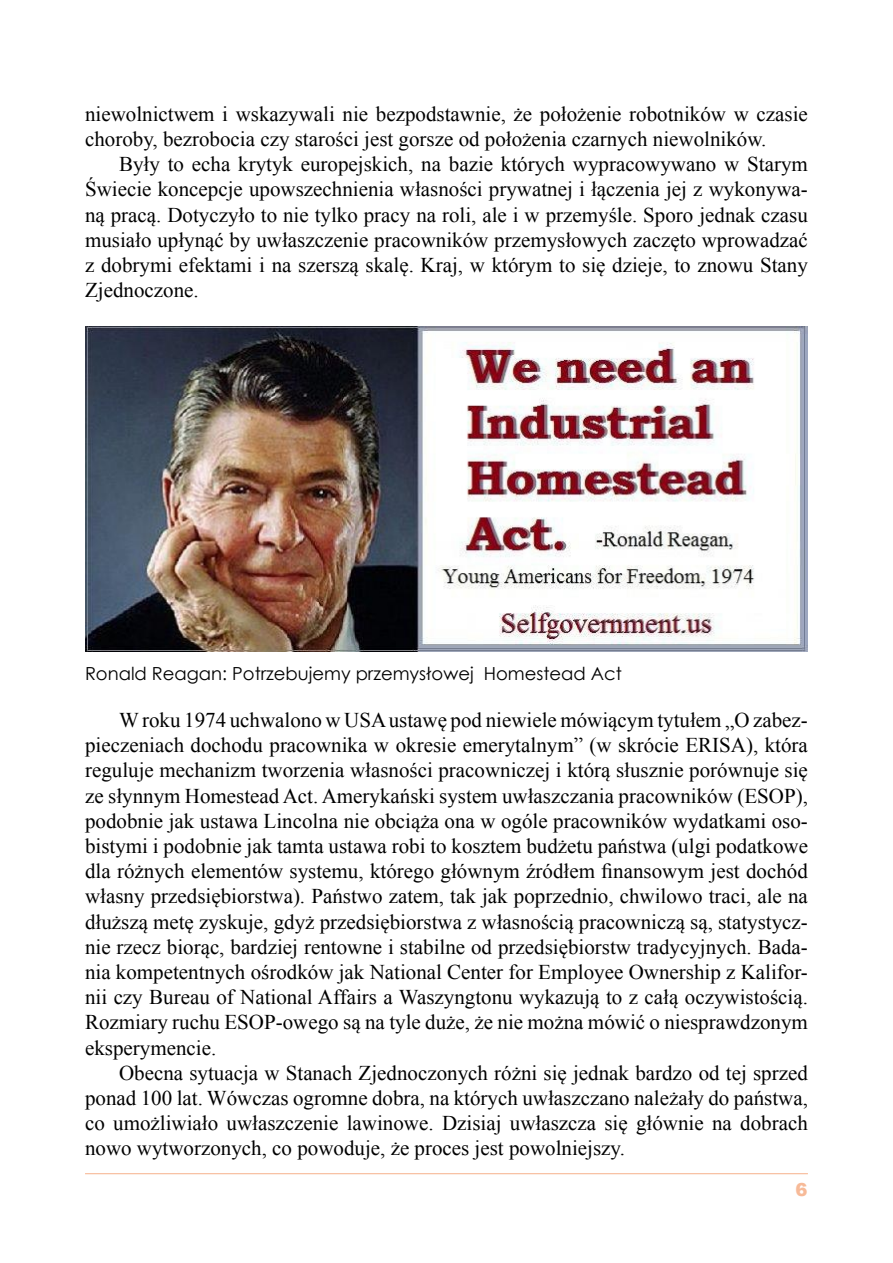
<style>
.page{position:relative;width:893px;height:1263px;background:#fff}
.page>*{position:absolute;margin:0;border:0;box-sizing:border-box;transform-origin:0 0}
.t1{font:21px/25.2px "Times New Roman";color:#000;text-align:justify}
.t2{font:18px "Century Gothic";color:#000}
.t3{font:900 18px "Arial";color:#f7ba98}
</style>
<div class="page">
<hr style="left:85px;top:1173px;width:723px;height:1px;background:#f7ba98">
<img style="left:85px;top:327px;width:723px;height:325px">
<p class="t1" style="left:85px;top:101px;width:724px">niewolnictwem i wskazywali nie bezpodstawnie, że położenie robotników w czasie choroby, bezrobocia czy starości jest gorsze od położenia czarnych niewolników.</p>
<p class="t1" style="left:85px;top:151px;width:724px;text-indent:34px">Były to echa krytyk europejskich, na bazie których wypracowywano w Starym Świecie koncepcje upowszechnienia własności prywatnej i łączenia jej z wykonywa&shy;ną pracą. Dotyczyło to nie tylko pracy na roli, ale i w przemyśle. Sporo jednak czasu musiało upłynąć by uwłaszczenie pracowników przemysłowych zaczęto wprowadzać z dobrymi efektami i na szerszą skalę. Kraj, w którym to się dzieje, to znowu Stany Zjednoczone.</p>
<p class="t2" style="left:85px;top:661px;width:538px">Ronald Reagan: Potrzebujemy przemysłowej Homestead Act</p>
<p class="t1" style="left:85px;top:707px;width:724px;text-indent:34px">W roku 1974 uchwalono w USA ustawę pod niewiele mówiącym tytułem „O zabez&shy;pieczeniach dochodu pracownika w okresie emerytalnym” (w skrócie ERISA), która reguluje mechanizm tworzenia własności pracowniczej i którą słusznie porównuje się ze słynnym Homestead Act. Amerykański system uwłaszczania pracowników (ESOP), podobnie jak ustawa Lincolna nie obciąża ona w ogóle pracowników wydatkami oso&shy;bistymi i podobnie jak tamta ustawa robi to kosztem budżetu państwa (ulgi podatkowe dla różnych elementów systemu, którego głównym źródłem finansowym jest dochód własny przedsiębiorstwa). Państwo zatem, tak jak poprzednio, chwilowo traci, ale na dłuższą metę zyskuje, gdyż przedsiębiorstwa z własnością pracowniczą są, statystycz&shy;nie rzecz biorąc, bardziej rentowne i stabilne od przedsiębiorstw tradycyjnych. Bada&shy;nia kompetentnych ośrodków jak National Center for Employee Ownership z Kalifor&shy;nii czy Bureau of National Affairs a Waszyngtonu wykazują to z całą oczywistością.<br>Rozmiary ruchu ESOP-owego są na tyle duże, że nie można mówić o niesprawdzonym eksperymencie.</p>
<p class="t1" style="left:85px;top:1060px;width:724px;text-indent:34px">Obecna sytuacja w Stanach Zjednoczonych różni się jednak bardzo od tej sprzed ponad 100 lat. Wówczas ogromne dobra, na których uwłaszczano należały do państwa, co umożliwiało uwłaszczenie lawinowe. Dzisiaj uwłaszcza się głównie na dobrach nowo wytworzonych, co powoduje, że proces jest powolniejszy.</p>
<p class="t3" style="left:796px;top:1177px;width:14px">6</p>
</div>
